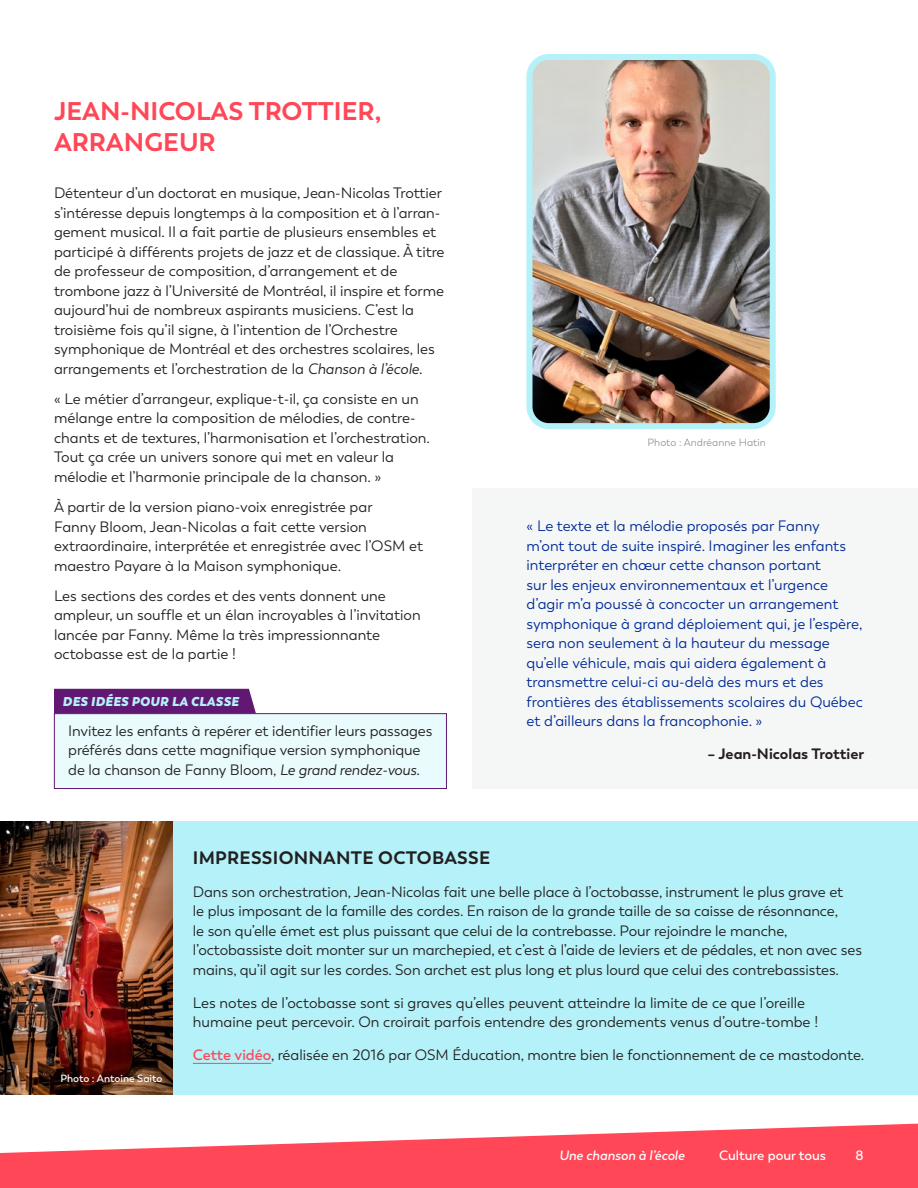
<style>
.page{position:relative;width:918px;height:1188px;background:#fff}
.page>*{position:absolute;margin:0;border:0;box-sizing:border-box;transform-origin:0 0}
.t1{font:700 25.5px/31.5px "Boston";color:#ff4757}
.t2{font:700 18px "Boston";letter-spacing:.015em;color:#231f20}
.t3{font:15px/19.5px "Boston";letter-spacing:-.005em;color:#231f20}
.t4{font:15px/19.5px "Boston";color:#002a97}
.t5{font:700 15px "Boston";color:#231f20}
.t6{font:italic 600 13.5px "Boston";color:#fff}
.t7{font:600 13.5px "Boston";color:#fff}
.t8{font:italic 800 12.75px "Boston";letter-spacing:.02em;color:#b5f1f8}
.t9{font:10.5px "Boston";color:#939598}
.t10{font:600 10.5px "Boston";color:#fff}
.s1{font-style:italic}
.s2{font-weight:600;color:#ff4757}
</style>
<div class="page">
<div style="left:472px;top:488px;width:446px;height:301px;background:#f5f6f6"></div>
<img style="left:534px;top:61px;width:235px;height:361px">
<div style="left:527px;top:54px;width:249px;height:375px;border:6px solid #b5f1f8;border-radius:19px"></div>
<div style="left:0;top:821px;width:918px;height:274px;background:#b5f1f8"></div>
<hr style="left:193px;top:1063px;width:78px;height:1px;background:#ff4757">
<img style="left:0;top:821px;width:173px;height:274px">
<div style="left:54px;top:714px;width:392px;height:74px;background:#e9fbfd"></div>
<div style="left:54px;top:713px;width:393px;height:76px;border:1px solid #611872"></div>
<div style="left:54px;top:689px;width:202px;height:25px;background:#611872"></div>
<svg style="left:0;top:1123px;width:918px;height:65px;fill:#ff4757"></svg>
<h1 class="t1" style="left:54px;top:96px;width:329px">JEAN-NICOLAS TROTTIER,<br>ARRANGEUR</h1>
<p class="t3" style="left:54px;top:183px;width:392px">Détenteur d’un doctorat en musique, Jean-Nicolas Trottier s’intéresse depuis longtemps à la composition et à l’arran&shy;gement musical. Il a fait partie de plusieurs ensembles et participé à différents projets de jazz et de classique. À titre de professeur de composition, d’arrangement et de trombone jazz à l’Université de Montréal, il inspire et forme aujourd’hui de nombreux aspirants musiciens. C’est la troisième fois qu’il signe, à l’intention de l’Orchestre symphonique de Montréal et des orchestres scolaires, les arrangements et l’orchestration de la <span class="s1">Chanson à l’école</span>.</p>
<p class="t3" style="left:54px;top:389px;width:378px">« Le métier d’arrangeur, explique-t-il, ça consiste en un mélange entre la composition de mélodies, de contre&shy;chants et de textures, l’harmonisation et l’orchestration.<br>Tout ça crée un univers sonore qui met en valeur la mélodie et l’harmonie principale de la chanson. »</p>
<p class="t3" style="left:54px;top:497px;width:371px">À partir de la version piano-voix enregistrée par<br>Fanny Bloom, Jean-Nicolas a fait cette version extraordinaire, interprétée et enregistrée avec l’OSM et maestro Payare à la Maison symphonique.</p>
<p class="t3" style="left:54px;top:586px;width:368px">Les sections des cordes et des vents donnent une ampleur, un souffle et un élan incroyables à l’invitation lancée par Fanny. Même la très impressionnante octobasse est de la partie !</p>
<p class="t8" style="left:63px;top:694px;width:178px">DES IDÉES POUR LA CLASSE</p>
<p class="t3" style="left:68px;top:721px;width:366px">Invitez les enfants à repérer et identifier leurs passages préférés dans cette magnifique version symphonique de la chanson de Fanny Bloom, <span class="s1">Le grand rendez-vous</span>.</p>
<p class="t9" style="left:648px;top:437px;width:120px">Photo : Andréanne Hatin</p>
<p class="t4" style="left:526px;top:517px;width:338px">« Le texte et la mélodie proposés par Fanny<br>m’ont tout de suite inspiré. Imaginer les enfants interpréter en chœur cette chanson portant<br>sur les enjeux environnementaux et l’urgence d’agir m’a poussé à concocter un arrangement symphonique à grand déploiement qui, je l’espère, sera non seulement à la hauteur du message qu’elle véhicule, mais qui aidera également à transmettre celui-ci au-delà des murs et des frontières des établissements scolaires du Québec et d’ailleurs dans la francophonie. »</p>
<p class="t5" style="left:708px;top:745px;width:158px">– Jean-Nicolas Trottier</p>
<p class="t10" style="left:60px;top:1072px;width:104px">Photo : Antoine Saito</p>
<p class="t2" style="left:193px;top:846px;width:299px">IMPRESSIONNANTE OCTOBASSE</p>
<p class="t3" style="left:193px;top:882px;width:671px">Dans son orchestration, Jean‑Nicolas fait une belle place à l’octobasse, instrument le plus grave et<br>le plus imposant de la famille des cordes. En raison de la grande taille de sa caisse de résonnance,<br>le son qu’elle émet est plus puissant que celui de la contrebasse. Pour rejoindre le manche, l’octobassiste doit monter sur un marchepied, et c’est à l’aide de leviers et de pédales, et non avec ses mains, qu’il agit sur les cordes. Son archet est plus long et plus lourd que celui des contrebassistes.</p>
<p class="t3" style="left:193px;top:993px;width:627px">Les notes de l’octobasse sont si graves qu’elles peuvent atteindre la limite de ce que l’oreille humaine peut percevoir. On croirait parfois entendre des grondements venus d’outre-tombe !</p>
<p class="t3" style="left:193px;top:1046px;width:673px"><span class="s2">Cette vidéo</span>, réalisée en 2016 par OSM Éducation, montre bien le fonctionnement de ce mastodonte.</p>
<p class="t6" style="left:559px;top:1147px;width:127px">Une chanson à l’école</p>
<p class="t7" style="left:719px;top:1147px;width:109px">Culture pour tous</p>
<p class="t7" style="left:855px;top:1147px;width:10px">8</p>
</div>
